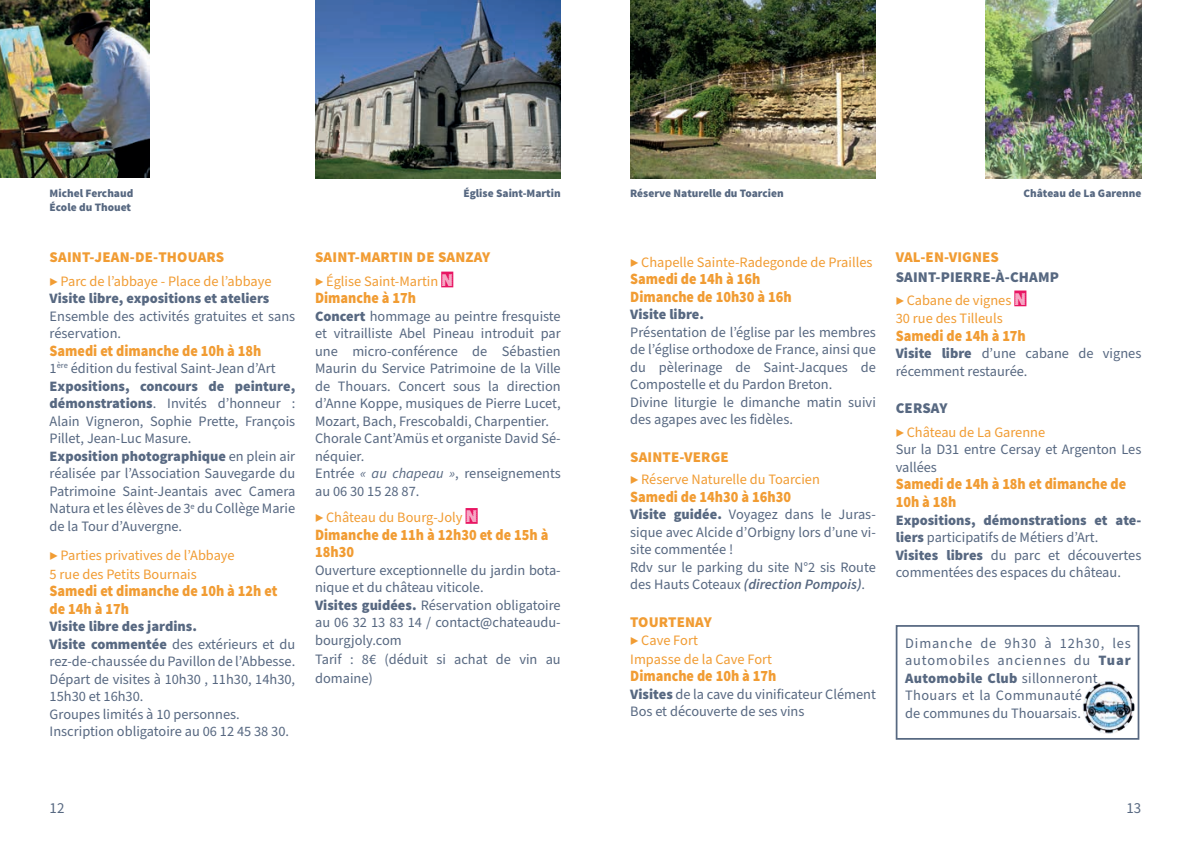
<style>
.page{position:relative;width:1191px;height:844px;background:#fff}
.page>*{position:absolute;margin:0;border:0;box-sizing:border-box;transform-origin:0 0}
.t1{font:900 15.75px/17.5px "Source Sans Pro";color:#f19c33;scale:.9 1}
.t2{font:900 14.88px "Source Sans Pro";letter-spacing:.01em;color:#f19c33}
.t3{font:900 14.88px "Source Sans Pro";letter-spacing:.01em;color:#576881}
.t4{font:14.88px "Source Sans Pro";color:#576881}
.t5{font:14.35px/17.5px "Source Sans Pro";color:#576881}
.t6{font:14.35px/18.9px "Source Sans Pro";color:#f19c33}
.t7{font:14.35px/17.5px "Source Sans Pro";letter-spacing:.05em;color:#576881}
.t8{font:900 14.35px/17.5px "Source Sans Pro";color:#576881}
.t9{font:900 11.38px/14px "Source Sans Pro";color:#576881}
.s1{font-weight:600;color:#f19c33}
.s2{font-weight:400;color:#f19c33}
.s3{font-weight:900}
.s4{font-weight:600}
.s5{font-family:"Source Sans Pro DISPLAY";font-size:18.03px;color:#fff}
.s6{font-style:italic}
.s7{font-weight:600;font-style:italic}
.s8{color:#f19c33}
</style>
<div class="page">
<div style="left:1014px;top:290px;width:12px;height:16px;background:#e81663"></div>
<div style="left:441px;top:271px;width:12px;height:16px;background:#e81663"></div>
<div style="left:465px;top:508px;width:12px;height:15px;background:#e81663"></div>
<img style="left:1082px;top:681px;width:52px;height:52px">
<div style="left:895px;top:625px;width:244px;height:114px;border:2px solid #576881"></div>
<img style="left:315px;top:0;width:246px;height:179px">
<img style="left:0;top:0;width:149px;height:178px">
<img style="left:630px;top:0;width:246px;height:179px">
<img style="left:986px;top:1px;width:155px;height:178px">
<p class="t9" style="left:50px;top:187px;width:85px">Michel Ferchaud<br>École du Thouet</p>
<p class="t9" style="left:463px;top:187px;width:99px">Église Saint-Martin</p>
<p class="t9" style="left:630px;top:187px;width:155px">Réserve Naturelle du Toarcien</p>
<p class="t9" style="left:1023px;top:187px;width:119px">Château de La Garenne</p>
<p class="t2" style="left:50px;top:248px;width:176px">SAINT-JEAN-DE-THOUARS</p>
<p class="t8" style="left:50px;top:273px;width:223px"><span class="s1">▶</span> <span class="s2">Parc de l’abbaye - Place de l’abbaye<br></span>Visite libre, expositions et ateliers</p>
<p class="t5" style="left:50px;top:307px;width:247px">Ensemble des activités gratuites et sans réservation.</p>
<p class="t1" style="left:50px;top:342px;width:237px">Samedi et dimanche de 10h à 18h</p>
<p class="t5" style="left:50px;top:360px;width:247px">1<sup>ère</sup> édition du festival Saint-Jean d’Art <span class="s3">Expositions, concours de peinture, démonstrations</span>. Invités d’honneur :<br>Alain Vigneron, Sophie Prette, François Pillet, Jean-Luc Masure.<br><span class="s3">Exposition photographique</span> en plein air réalisée par l’Association Sauvegarde du Patrimoine Saint-Jeantais avec Camera Natura et les élèves de 3<sup>e</sup> du Collège Marie de la Tour d’Auvergne.</p>
<p class="t6" style="left:50px;top:546px;width:187px"><span class="s4">▶</span> Parties privatives de l’Abbaye<br>5 rue des Petits Bournais</p>
<p class="t1" style="left:50px;top:583px;width:254px">Samedi et dimanche de 10h à 12h et de 14h à 17h</p>
<p class="t5" style="left:50px;top:618px;width:247px"><span class="s3">Visite libre des jardins.<br>Visite commentée</span> des extérieurs et du rez-de-chaussée du Pavillon de l’Abbesse.<br>Départ de visites à 10h30 , 11h30, 14h30, 15h30 et 16h30.<br>Groupes limités à 10 personnes.<br>Inscription obligatoire au 06 12 45 38 30.</p>
<p class="t2" style="left:315px;top:248px;width:177px">SAINT-MARTIN DE SANZAY</p>
<p class="t6" style="left:315px;top:272px;width:140px"><span class="s4">▶</span> Église Saint-Martin <span class="s5">N</span></p>
<p class="t1" style="left:315px;top:290px;width:114px">Dimanche à 17h</p>
<p class="t5" style="left:315px;top:307px;width:247px"><span class="s3">Concert</span> hommage au peintre fresquiste et vitrailliste Abel Pineau introduit par une micro-conférence de Sébastien Maurin du Service Patrimoine de la Ville de Thouars. Concert sous la direction d’Anne Koppe, musiques de Pierre Lucet, Mozart, Bach, Frescobaldi, Charpentier.<br>Chorale Cant’Amüs et organiste David Sé&shy;néquier.<br>Entrée <span class="s6">« au chapeau »</span>, renseignements au 06 30 15 28 87.</p>
<p class="t6" style="left:315px;top:508px;width:164px"><span class="s4">▶</span> Château du Bourg-Joly <span class="s5">N</span></p>
<p class="t1" style="left:315px;top:526px;width:261px">Dimanche de 11h à 12h30 et de 15h à<br>18h30</p>
<p class="t5" style="left:315px;top:561px;width:247px">Ouverture exceptionnelle du jardin bota&shy;nique et du château viticole.<br><span class="s3">Visites guidées.</span> Réservation obligatoire au 06 32 13 83 14 / contact@chateaudu&shy;bourgjoly.com</p>
<p class="t5" style="left:315px;top:650px;width:247px;line-height:18.9px">Tarif : 8€ (déduit si achat de vin au domaine)</p>
<p class="t6" style="left:630px;top:253px;width:244px"><span class="s4">▶</span> Chapelle Sainte-Radegonde de Prailles</p>
<p class="t1" style="left:630px;top:271px;width:181px">Samedi de 14h à 16h<br>Dimanche de 10h30 à 16h</p>
<p class="t8" style="left:630px;top:306px;width:75px">Visite libre.</p>
<p class="t5" style="left:630px;top:323px;width:247px">Présentation de l’église par les membres de l’église orthodoxe de France, ainsi que du pèlerinage de Saint-Jacques de Compostelle et du Pardon Breton.<br>Divine liturgie le dimanche matin suivi des agapes avec les fidèles.</p>
<p class="t2" style="left:630px;top:447px;width:100px">SAINTE-VERGE</p>
<p class="t6" style="left:630px;top:470px;width:191px"><span class="s4">▶</span> Réserve Naturelle du Toarcien</p>
<p class="t1" style="left:630px;top:488px;width:180px">Samedi de 14h30 à 16h30</p>
<p class="t5" style="left:630px;top:506px;width:247px"><span class="s3">Visite guidée.</span> Voyagez dans le Juras&shy;sique avec Alcide d’Orbigny lors d’une vi&shy;site commentée !<br>Rdv sur le parking du site N°2 sis Route des Hauts Coteaux <span class="s7">(direction Pompois)</span>.</p>
<p class="t2" style="left:630px;top:612px;width:83px">TOURTENAY</p>
<p class="t6" style="left:630px;top:631px;width:143px"><span class="s4">▶</span> Cave Fort<br>ImpaSse de la Cave Fort</p>
<p class="t1" style="left:630px;top:668px;width:164px">Dimanche de 10h à 17h</p>
<p class="t5" style="left:630px;top:685px;width:247px"><span class="s3">Visites</span> de la cave du vinificateur Clément<br>Bos et découverte de ses vins</p>
<p class="t2" style="left:895px;top:248px;width:105px">VAL-EN-VIGNES</p>
<p class="t3" style="left:895px;top:267px;width:165px">SAINT-PIERRE-À-CHAMP</p>
<p class="t6" style="left:895px;top:291px;width:132px"><span class="s4">▶</span> Cabane de vignes <span class="s5">N<br></span>30 rue des Tilleuls</p>
<p class="t1" style="left:895px;top:327px;width:146px">Samedi de 14h à 17h</p>
<p class="t5" style="left:895px;top:345px;width:247px"><span class="s3">Visite libre</span> d’une cabane de vignes récemment restaurée.</p>
<p class="t3" style="left:895px;top:398px;width:53px">CERSAY</p>
<p class="t5" style="left:895px;top:424px;width:247px"><span class="s1">▶</span> <span class="s8">Château de La Garenne<br></span>Sur la D31 entre Cersay et Argenton Les vallées</p>
<p class="t1" style="left:895px;top:476px;width:258px">Samedi de 14h à 18h et dimanche de<br>10h à 18h</p>
<p class="t5" style="left:895px;top:511px;width:247px"><span class="s3">Expositions, démonstrations et ate&shy;liers</span> participatifs de Métiers d’Art.<br><span class="s3">Visites libres</span> du parc et découvertes commentées des espaces du château.</p>
<p class="t7" style="left:905px;top:634px;width:227px">Dimanche de 9h30 à 12h30, les automobiles anciennes du <span class="s3">Tuar<br>Automobile Club</span> sillonneront<br>Thouars et la Communauté<br>de communes du Thouarsais.</p>
<p class="t4" style="left:50px;top:797px;width:16px">12</p>
<p class="t4" style="left:1126px;top:797px;width:16px">13</p>
</div>
